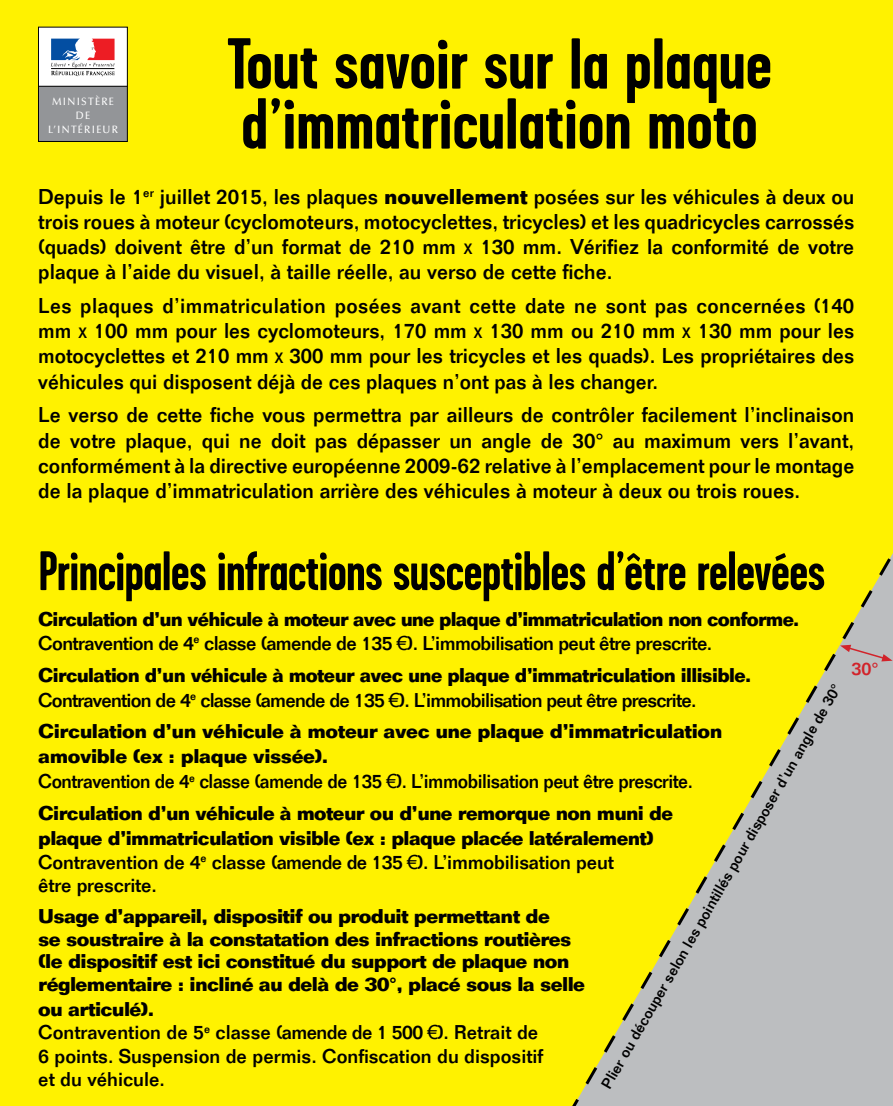
<style>
.page{position:relative;width:893px;height:1106px;background:#fff200}
.page>*{position:absolute;margin:0;border:0;box-sizing:border-box;transform-origin:0 0}
.t1{font:700 72px/60px "Garage Gothic";color:#000;scale:1.08 1}
.t2{font:700 55.5px "Garage Gothic";letter-spacing:-.01em;color:#000}
.t3{font:500 21px/25.2px "Folio";color:#000;text-align:justify}
.t4{font:700 19.5px/25.2px "Folio";letter-spacing:-.03em;color:#000}
.t5{font:700 19.5px/23.4px "Folio";letter-spacing:-.03em;color:#000;scale:.95 1}
.t6{font:500 19.5px/23.4px "Folio";color:#000}
.t7{font:500 18px "Folio";color:#d2232a}
.t8{font:500 15px "Folio";color:#000}
.t9{font:500 10.65px/13.8px "Optima";letter-spacing:.12em;color:#fff;text-align:center;scale:.95 1}
.s1{font-weight:700}
.s2{font-size:14.7px}
.s3{font-weight:500}
.s4{font-family:"Arial";font-weight:400}
</style>
<div class="page">
<svg style="left:572px;top:553px;width:321px;height:553px"></svg>
<svg style="left:840px;top:645px;width:52px;height:16px"></svg>
<div style="left:38px;top:27px;width:89px;height:59px;background:#fff"></div>
<svg style="left:51px;top:38px;width:64px;height:1px"></svg>
<svg style="left:51px;top:39px;width:64px;height:37px"></svg>
<div style="left:38px;top:86px;width:89px;height:55px;background:#939598"></div>
<div style="left:38px;top:27px;width:90px;height:115px;border:1px solid #000"></div>
<hr style="left:38px;top:86px;width:89px;height:1px;background:#000">
<h1 class="t1" style="left:227px;top:34px;width:507px">Tout savoir sur la plaque d’immatriculation moto</h1>
<p class="t3" style="left:38px;top:184px;width:818px">Depuis le 1<sup>er</sup> juillet 2015, les plaques <span class="s1">nouvellement</span> posées sur les véhicules à deux ou trois roues à moteur (cyclomoteurs, motocyclettes, tricycles) et les quadricycles carrossés (quads) doivent être d’un format de 210 mm <span class="s2">X</span> 130 mm. Vérifiez la conformité de votre plaque à l’aide du visuel, à taille réelle, au verso de cette fiche.</p>
<p class="t3" style="left:38px;top:293px;width:818px">Les plaques d’immatriculation posées avant cette date ne sont pas concernées (140 mm <span class="s2">X</span> 100 mm pour les cyclomoteurs, 170 mm <span class="s2">X</span> 130 mm ou 210 mm <span class="s2">X</span> 130 mm pour les motocyclettes et 210 mm <span class="s2">X</span> 300 mm pour les tricycles et les quads). Les propriétaires des véhicules qui disposent déjà de ces plaques n’ont pas à les changer.</p>
<p class="t3" style="left:38px;top:402px;width:818px">Le verso de cette fiche vous permettra par ailleurs de contrôler facilement l’inclinaison de votre plaque, qui ne doit pas dépasser un angle de 30° au maximum vers l’avant, conformément à la directive européenne 2009-62 relative à l’emplacement pour le montage de la plaque d’immatriculation arrière des véhicules à moteur à deux ou trois roues.</p>
<p class="t9" style="left:48px;top:95px;width:75px">MINISTÈRE<br>DE<br>L’INTÉRIEUR</p>
<h2 class="t2" style="left:38px;top:541px;width:788px">Principales infractions susceptibles d’être relevées</h2>
<p class="t5" style="left:38px;top:607px;width:803px">Circulation d’un véhicule à moteur avec une plaque d’immatriculation non conforme.<br><span class="s3">Contravention de 4</span><sup>e</sup> <span class="s3">classe (amende de 135</span> <span class="s4">€</span><span class="s3">). L’immobilisation peut être prescrite.</span></p>
<p class="t5" style="left:38px;top:662px;width:752px;line-height:25.2px">Circulation d’un véhicule à moteur avec une plaque d’immatriculation illisible.<br><span class="s3">Contravention de 4</span><sup>e</sup> <span class="s3">classe (amende de 135</span> <span class="s4">€</span><span class="s3">). L’immobilisation peut être prescrite.</span></p>
<p class="t4" style="left:38px;top:718px;width:686px">Circulation d’un véhicule à moteur avec une plaque d’immatriculation amovible (ex : plaque vissée).<br><span class="s3">Contravention de 4</span><sup>e</sup> <span class="s3">classe (amende de 135</span> <span class="s4">€</span><span class="s3">). L’immobilisation peut être prescrite.</span></p>
<p class="t4" style="left:38px;top:800px;width:636px">Circulation d’un véhicule à moteur ou d’une remorque non muni de plaque d’immatriculation visible (ex : plaque placée latéralement)</p>
<p class="t6" style="left:38px;top:850px;width:577px">Contravention de 4<sup>e</sup> classe (amende de 135 <span class="s4">€</span>). L’immobilisation peut être prescrite.</p>
<p class="t4" style="left:38px;top:905px;width:548px;line-height:22.5px">Usage d’appareil, dispositif ou produit permettant de<br>se soustraire à la constatation des infractions routières (le dispositif est ici constitué du support de plaque non réglementaire : incliné au delà de 30°, placé sous la selle</p>
<p class="t6" style="left:38px;top:997px;width:507px"><span class="s1">ou articulé).<br></span>Contravention de 5<sup>e</sup> classe (amende de 1 500 <span class="s4">€</span>). Retrait de 6 points. Suspension de permis. Confiscation du dispositif et du véhicule.</p>
<p class="t8" style="left:597px;top:1082px;width:466px;rotate:-60deg">Plier ou découper selon les pointillés pour disposer d’un angle de 30°</p>
<p class="t7" style="left:851px;top:658px;width:29px">30°</p>
</div>
